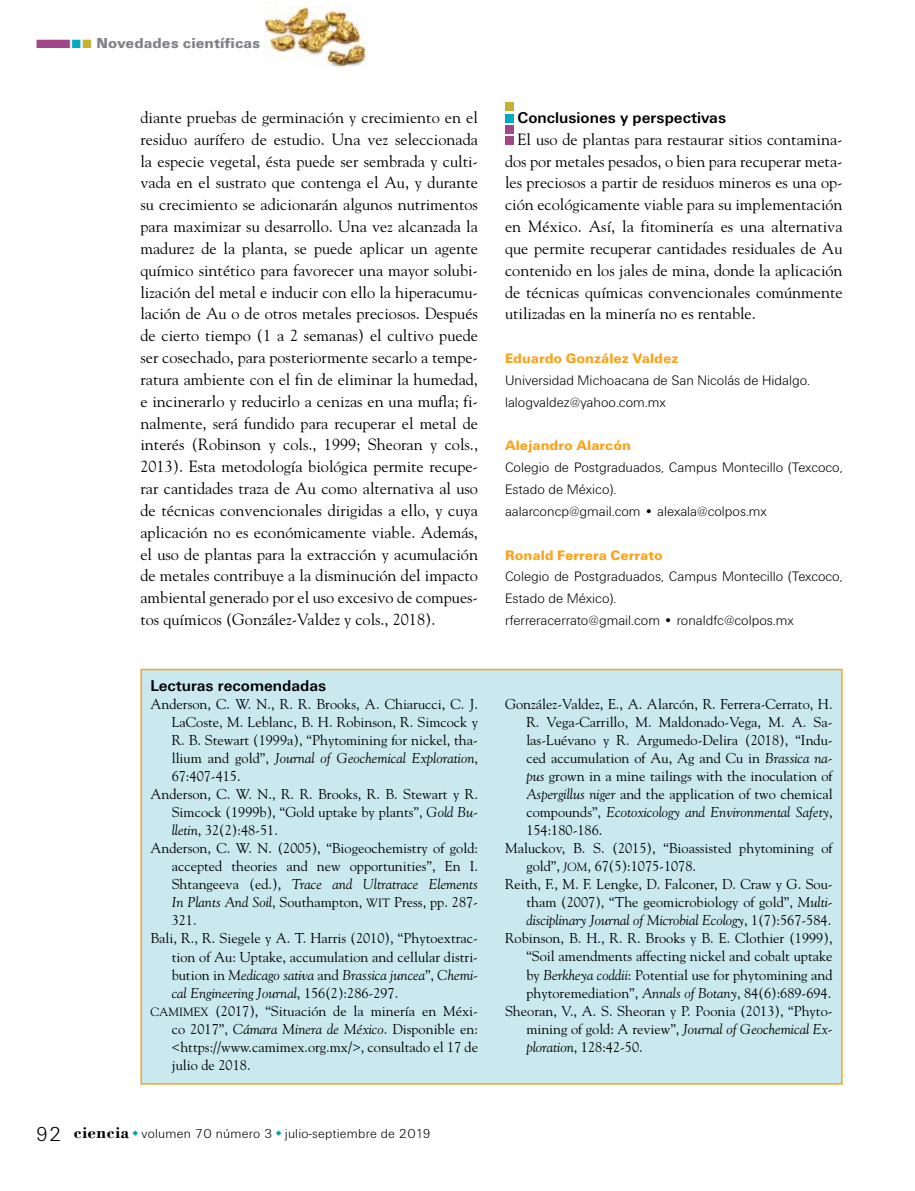
<style>
.page{position:relative;width:915px;height:1191px;background:#fff}
.page>*{position:absolute;margin:0;border:0;box-sizing:border-box;transform-origin:0 0}
.t1{font:16.2px/21.8px "Goudy";color:#000;text-align:justify}
.t2{font:700 16.2px "Unitus T";color:#000}
.t3{font:900 15px "Unitus T";letter-spacing:.005em;color:#808285}
.t4{font:14.25px "Goudy";color:#000}
.t5{font:italic 14.25px "Goudy";color:#000}
.t6{font:300 14.25px/21.9px "Unitus T";color:#000}
.t7{font:900 14.25px "Unitus T";color:#faa41d}
.t8{font:300 13.5px "Unitus T";letter-spacing:.02em;color:#000}
.s1{color:#a2468a}
.s2{color:#00acc3}
.s3{color:#c6af31}
.s4{font-style:normal}
.s5{font-style:italic}
.s6{font-size:12px}
.s7{font-size:21px}
.s8{font-family:"Bodoni";font-weight:700;font-size:17.25px}
.s9{font-style:italic;font-size:12px}
</style>
<div class="page">
<img style="left:265px;top:7px;width:102px;height:61px">
<div style="left:141px;top:669px;width:700px;height:415px;background:#c9e9ef"></div>
<div style="left:140px;top:669px;width:702px;height:415px;border:2px solid #faa41d"></div>
<div style="left:505px;top:136px;width:8px;height:9px;background:#a2468a"></div>
<div style="left:505px;top:125px;width:8px;height:8px;background:#a2468a"></div>
<div style="left:505px;top:114px;width:8px;height:8px;background:#00acc3"></div>
<div style="left:505px;top:103px;width:8px;height:8px;background:#c6af31"></div>
<p class="t3" style="left:35px;top:34px;width:227px"><span class="s1">■</span><span class="s2">■</span><span class="s3">■</span> Novedades científicas</p>
<p class="t1" style="left:140px;top:106px;width:339px">diante pruebas de germinación y crecimiento en el residuo aurífero de estudio. Una vez seleccionada la especie vegetal, ésta puede ser sembrada y culti&shy;vada en el sustrato que contenga el Au, y durante su crecimiento se adicionarán algunos nutrimentos para maximizar su desarrollo. Una vez alcanzada la madurez de la planta, se puede aplicar un agente químico sintético para favorecer una mayor solubi&shy;lización del metal e inducir con ello la hiperacumu&shy;lación de Au o de otros metales preciosos. Después de cierto tiempo (1 a 2 semanas) el cultivo puede ser cosechado, para posteriormente secarlo a tempe&shy;ratura ambiente con el fin de eliminar la humedad, e incinerarlo y reducirlo a cenizas en una mufla; fi&shy;nalmente, será fundido para recuperar el metal de interés (Robinson y cols., 1999; Sheoran y cols., 2013). Esta metodología biológica permite recupe&shy;rar cantidades traza de Au como alternativa al uso de técnicas convencionales dirigidas a ello, y cuya aplicación no es económicamente viable. Además, el uso de plantas para la extracción y acumulación de metales contribuye a la disminución del impacto ambiental generado por el uso excesivo de compues&shy;tos químicos (González-Valdez y cols., 2018).</p>
<p class="t2" style="left:517px;top:108px;width:210px">Conclusiones y perspectivas</p>
<p class="t1" style="left:505px;top:128px;width:339px;text-indent:13px">El uso de plantas para restaurar sitios contamina&shy;dos por metales pesados, o bien para recuperar meta&shy;les preciosos a partir de residuos mineros es una op&shy;ción ecológicamente viable para su implementación en México. Así, la fitominería es una alternativa que permite recuperar cantidades residuales de Au contenido en los jales de mina, donde la aplicación de técnicas químicas convencionales comúnmente utilizadas en la minería no es rentable.</p>
<p class="t7" style="left:505px;top:350px;width:175px">Eduardo González Valdez</p>
<p class="t6" style="left:505px;top:369px;width:306px">Universidad Michoacana de San Nicolás de Hidalgo. lalogvaldez@yahoo.com.mx</p>
<p class="t7" style="left:505px;top:437px;width:127px">Alejandro Alarcón</p>
<p class="t6" style="left:505px;top:456px;width:339px">Colegio de Postgraduados, Campus Montecillo (Texcoco,<br>Estado de México).<br>aalarconcp@gmail.com • alexala@colpos.mx</p>
<p class="t7" style="left:505px;top:546px;width:159px">Ronald Ferrera Cerrato</p>
<p class="t6" style="left:505px;top:565px;width:339px">Colegio de Postgraduados, Campus Montecillo (Texcoco,<br>Estado de México).<br>rferreracerrato@gmail.com • ronaldfc@colpos.mx</p>
<p class="t2" style="left:150px;top:676px;width:177px">Lecturas recomendadas</p>
<p class="t4" style="left:150px;top:695px;width:329px">Anderson, C. W. N., R. R. Brooks, A. Chiarucci, C. J.</p>
<p class="t4" style="left:172px;top:713px;width:308px">LaCoste, M. Leblanc, B. H. Robinson, R. Simcock y</p>
<p class="t4" style="left:172px;top:731px;width:307px">R. B. Stewart (1999a), “Phytomining for nickel, tha-</p>
<p class="t5" style="left:172px;top:750px;width:308px"><span class="s4">llium and gold”,</span> Journal of Geochemical Exploration<span class="s4">,</span></p>
<p class="t4" style="left:172px;top:767px;width:70px">67:407-415.</p>
<p class="t4" style="left:150px;top:785px;width:329px">Anderson, C. W. N., R. R. Brooks, R. B. Stewart y R.</p>
<p class="t4" style="left:172px;top:803px;width:308px">Simcock (1999b), “Gold uptake by plants”, <span class="s5">Gold Bu-</span></p>
<p class="t4" style="left:172px;top:821px;width:108px"><span class="s5">lletin</span>, 32(2):48-51.</p>
<p class="t4" style="left:150px;top:839px;width:329px">Anderson, C. W. N. (2005), “Biogeochemistry of gold:</p>
<p class="t4" style="left:172px;top:857px;width:307px">accepted theories and new opportunities”, En I.</p>
<p class="t5" style="left:172px;top:876px;width:308px"><span class="s4">Shtangeeva (ed.),</span> Trace and Ultratrace Elements</p>
<p class="t4" style="left:172px;top:893px;width:308px"><span class="s5">In Plants And Soil</span>, Southampton, <span class="s6">WIT</span> Press, pp. 287-</p>
<p class="t4" style="left:172px;top:911px;width:26px">321.</p>
<p class="t4" style="left:150px;top:929px;width:329px">Bali, R., R. Siegele y A. T. Harris (2010), “Phytoextrac-</p>
<p class="t4" style="left:172px;top:947px;width:308px">tion of Au: Uptake, accumulation and cellular distri-</p>
<p class="t5" style="left:172px;top:966px;width:308px"><span class="s4">bution in</span> Medicago sativa <span class="s4">and</span> Brassica juncea<span class="s4">”,</span> Chemi-</p>
<p class="t5" style="left:172px;top:984px;width:228px">cal Engineering Journal<span class="s4">, 156(2):286-297.</span></p>
<p class="t4" style="left:150px;top:1001px;width:329px"><span class="s6">CAMIMEX</span> (2017), “Situación de la minería en Méxi-</p>
<p class="t4" style="left:172px;top:1019px;width:308px">co 2017”, <span class="s5">Cámara Minera de México</span>. Disponible en:</p>
<p class="t4" style="left:172px;top:1037px;width:308px">&lt;https://www.camimex.org.mx/&gt;, consultado el 17 de</p>
<p class="t4" style="left:172px;top:1055px;width:80px">julio de 2018.</p>
<p class="t8" style="left:36px;top:1125px;width:397px"><span class="s7">92</span> <span class="s8">ciencia</span> volumen 70 número 3 julio-septiembre de 2019</p>
<p class="t4" style="left:505px;top:695px;width:329px">González-Valdez, E., A. Alarcón, R. Ferrera-Cerrato, H.</p>
<p class="t4" style="left:526px;top:713px;width:308px">R. Vega-Carrillo, M. Maldonado-Vega, M. A. Sa-</p>
<p class="t4" style="left:526px;top:731px;width:308px">las-Luévano y R. Argumedo-Delira (2018), “Indu-</p>
<p class="t4" style="left:526px;top:749px;width:308px">ced accumulation of Au, Ag and Cu in <span class="s5">Brassica na-</span></p>
<p class="t4" style="left:526px;top:767px;width:308px"><span class="s5">pus</span> grown in a mine tailings with the inoculation of</p>
<p class="t4" style="left:526px;top:785px;width:308px"><span class="s5">Aspergillus niger</span> and the application of two chemical</p>
<p class="t5" style="left:526px;top:804px;width:308px"><span class="s4">compounds”,</span> Ecotoxicology and Environmental Safety<span class="s4">,</span></p>
<p class="t4" style="left:526px;top:821px;width:77px">154:180-186.</p>
<p class="t4" style="left:505px;top:839px;width:329px">Maluckov, B. S. (2015), “Bioassisted phytomining of</p>
<p class="t4" style="left:526px;top:857px;width:171px">gold”, <span class="s9">JOM</span>, 67(5):1075-1078.</p>
<p class="t4" style="left:505px;top:875px;width:329px">Reith, F., M. F. Lengke, D. Falconer, D. Craw y G. Sou-</p>
<p class="t4" style="left:526px;top:893px;width:308px">tham (2007), “The geomicrobiology of gold”, <span class="s5">Multi-</span></p>
<p class="t5" style="left:526px;top:912px;width:306px">disciplinary Journal of Microbial Ecology<span class="s4">, 1(7):567-584.</span></p>
<p class="t4" style="left:505px;top:929px;width:329px">Robinson, B. H., R. R. Brooks y B. E. Clothier (1999),</p>
<p class="t4" style="left:526px;top:947px;width:308px">“Soil amendments affecting nickel and cobalt uptake</p>
<p class="t4" style="left:526px;top:965px;width:308px">by <span class="s5">Berkheya coddii</span>: Potential use for phytomining and</p>
<p class="t4" style="left:526px;top:983px;width:306px">phytoremediation”, <span class="s5">Annals of Botany</span>, 84(6):689-694.</p>
<p class="t4" style="left:505px;top:1001px;width:329px">Sheoran, V., A. S. Sheoran y P. Poonia (2013), “Phyto-</p>
<p class="t5" style="left:526px;top:1020px;width:307px"><span class="s4">mining of gold: A review”,</span> Journal of Geochemical Ex-</p>
<p class="t4" style="left:526px;top:1037px;width:118px"><span class="s5">ploration</span>, 128:42-50.</p>
</div>
